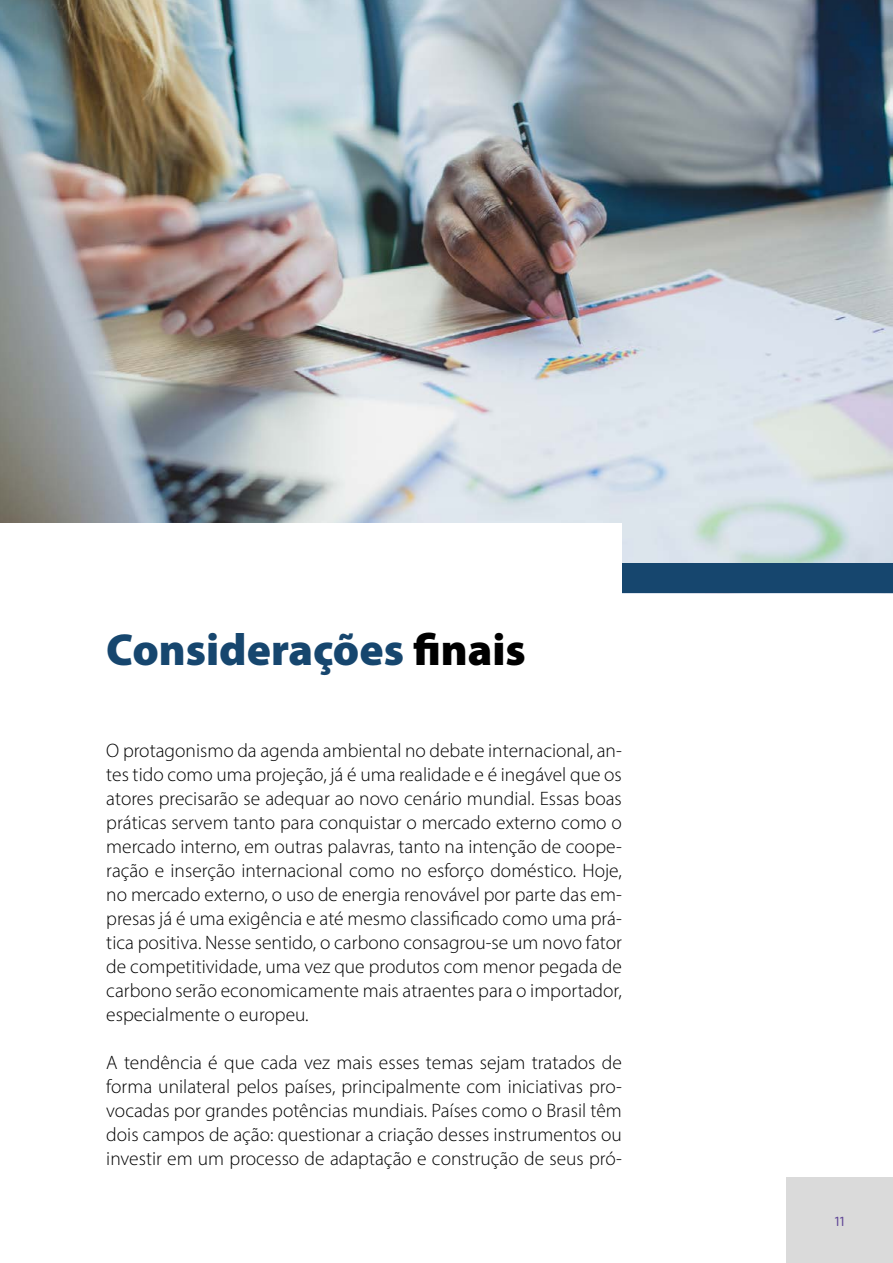
<style>
.page{position:relative;width:893px;height:1263px;background:#fff}
.page>*{position:absolute;margin:0;border:0;box-sizing:border-box;transform-origin:0 0}
.t1{font:900 45px "Myriad Pro";color:#16466e}
.t2{font:300 19.5px/24px "Myriad Pro";color:#000;text-align:justify}
.t3{font:13.5px "Aglet Sans";color:#604696}
.s1{color:#000}
</style>
<div class="page">
<img style="left:0;top:0;width:893px;height:564px">
<div style="left:622px;top:564px;width:271px;height:29px;background:#16466e"></div>
<div style="left:0;top:523px;width:622px;height:70px;background:#fff"></div>
<div style="left:787px;top:1178px;width:106px;height:85px;background:#dadada"></div>
<h1 class="t1" style="left:106px;top:624px;width:421px">Considerações <span class="s1">finais</span></h1>
<p class="t2" style="left:106px;top:738px;width:517px">O protagonismo da agenda ambiental no debate internacional, an&shy;tes tido como uma projeção, já é uma realidade e é inegável que os atores precisarão se adequar ao novo cenário mundial. Essas boas práticas servem tanto para conquistar o mercado externo como o mercado interno, em outras palavras, tanto na intenção de coope&shy;ração e inserção internacional como no esforço doméstico. Hoje, no mercado externo, o uso de energia renovável por parte das em&shy;presas já é uma exigência e até mesmo classificado como uma prá&shy;tica positiva. Nesse sentido, o carbono consagrou-se um novo fator de competitividade, uma vez que produtos com menor pegada de carbono serão economicamente mais atraentes para o importador, especialmente o europeu.</p>
<p class="t2" style="left:106px;top:1050px;width:517px">A tendência é que cada vez mais esses temas sejam tratados de forma unilateral pelos países, principalmente com iniciativas pro&shy;vocadas por grandes potências mundiais. Países como o Brasil têm dois campos de ação: questionar a criação desses instrumentos ou investir em um processo de adaptação e construção de seus pró-</p>
<p class="t3" style="left:835px;top:1213px;width:12px">11</p>
</div>
